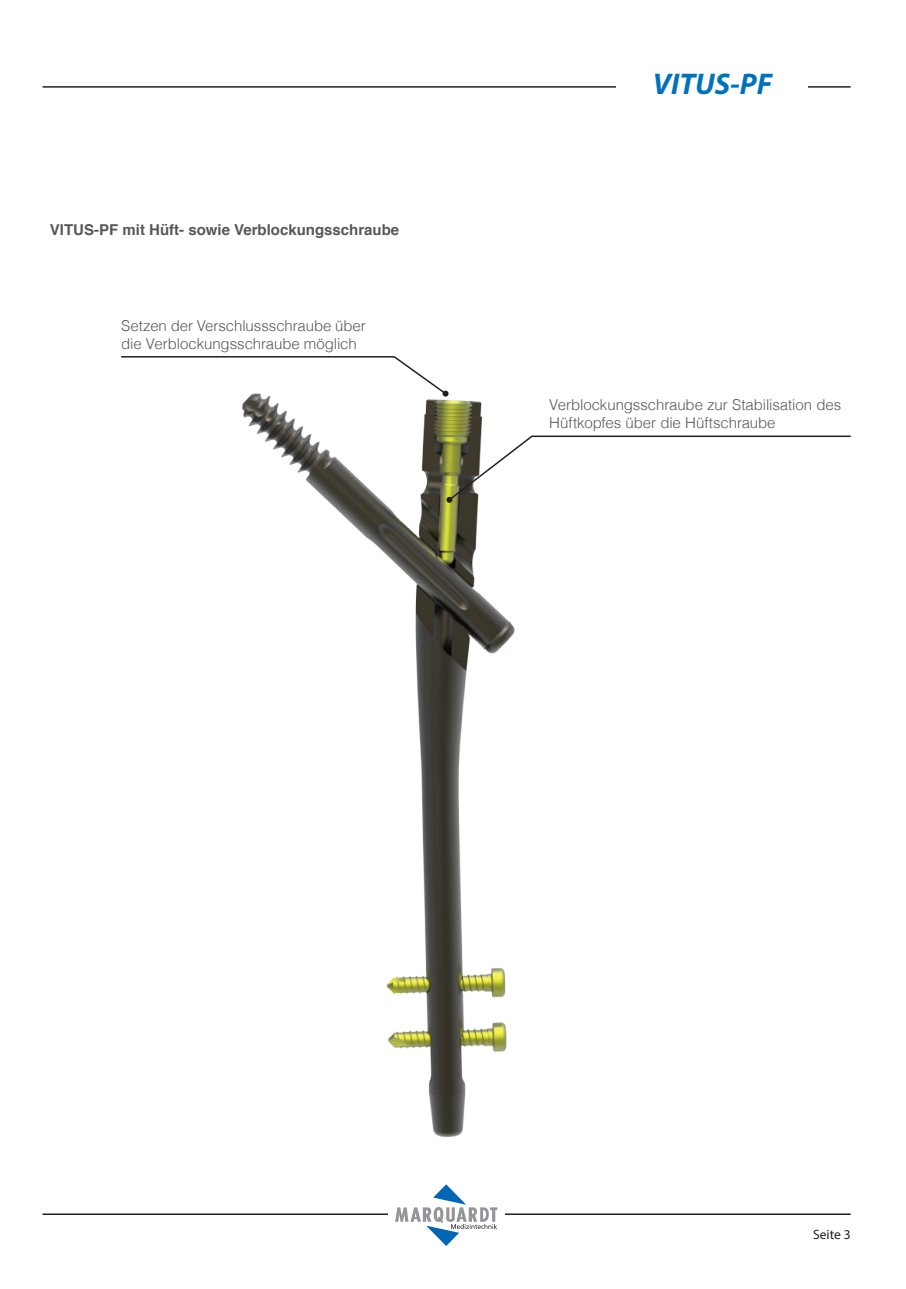
<style>
.page{position:relative;width:906px;height:1289px;background:#fff}
.page>*{position:absolute;margin:0;border:0;box-sizing:border-box;transform-origin:0 0}
.t1{font:italic 700 30px "Myriad Pro";color:#0072bc}
.t2{font:300 15px/18px "Helvetica";letter-spacing:-.005em;color:#57585a}
.t3{font:700 15px "Helvetica";color:#57585a}
.t4{font:13.5px "Myriad Pro";color:#231f20}
</style>
<div class="page">
<hr style="left:43px;top:86px;width:807px;height:2px;background:#231f20">
<hr style="left:43px;top:1213px;width:807px;height:1px;background:#231f20">
<div style="left:388px;top:1184px;width:117px;height:61px;background:#fff"></div>
<svg style="left:395px;top:1184px;width:102px;height:61px"></svg>
<div style="left:617px;top:75px;width:191px;height:24px;background:#fff"></div>
<img style="left:242px;top:393px;width:272px;height:744px">
<svg style="left:446px;top:434px;width:88px;height:69px"></svg>
<hr style="left:531px;top:435px;width:319px;height:2px;background:#231f20">
<svg style="left:392px;top:356px;width:56px;height:40px"></svg>
<hr style="left:121px;top:356px;width:273px;height:1px;background:#231f20">
<p class="t3" style="left:50px;top:217px;width:351px">VITUS-PF mit Hüft- sowie Verblockungsschraube</p>
<p class="t2" style="left:121px;top:315px;width:246px">Setzen der Verschlussschraube über die Verblockungsschraube möglich</p>
<h1 class="t1" style="left:653px;top:64px;width:121px">VITUS-PF</h1>
<p class="t2" style="left:549px;top:395px;width:293px">Verblockungsschraube zur Stabilisation des<br>Hüftkopfes über die Hüftschraube</p>
<p class="t4" style="left:813px;top:1226px;width:39px">Seite 3</p>
</div>
